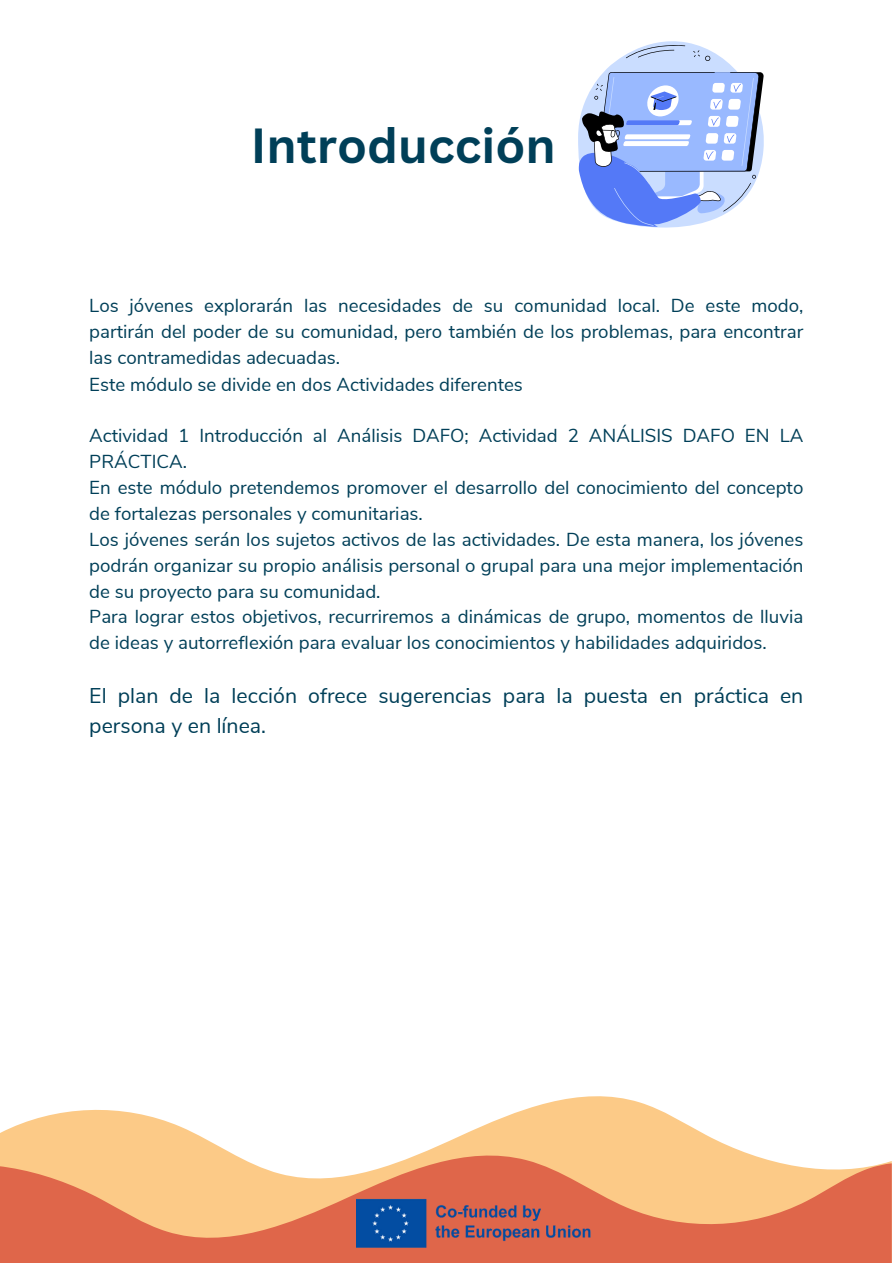
<style>
.page{position:relative;width:893px;height:1264px;background:#fff}
.page>*{position:absolute;margin:0;border:0;box-sizing:border-box;transform-origin:0 0}
.t1{font:700 48px "Canva Sans";color:#003f58}
.t2{font:21.3px/29.2px "Nunito Sans";color:#003f58}
.t3{font:18.75px/25.8px "Nunito Sans";color:#003f58}
</style>
<div class="page">
<svg style="left:0;top:1096px;width:724px;height:48px"></svg>
<svg style="left:0;top:1144px;width:891px;height:118px;background:#ee9e73"></svg>
<img style="left:356px;top:1196px;width:237px;height:54px">
<svg style="left:578px;top:41px;width:186px;height:187px"></svg>
<p class="t1" style="left:251px;top:111px;width:306px">Introducción</p>
<p class="t3" style="left:89px;top:293px;width:715px;text-align:justify">Los jóvenes explorarán las necesidades de su comunidad local. De este modo, partirán del poder de su comunidad, pero también de los problemas, para encontrar las contramedidas adecuadas.</p>
<p class="t3" style="left:89px;top:371px;width:435px">Este módulo se divide en dos Actividades diferentes</p>
<p class="t3" style="left:89px;top:423px;width:715px">Actividad 1 Introducción al Análisis DAFO; Actividad 2 ANÁLISIS DAFO EN LA<br>PRÁCTICA.</p>
<p class="t3" style="left:89px;top:475px;width:715px">En este módulo pretendemos promover el desarrollo del conocimiento del concepto de fortalezas personales y comunitarias.</p>
<p class="t3" style="left:89px;top:527px;width:715px;text-align:justify">Los jóvenes serán los sujetos activos de las actividades. De esta manera, los jóvenes podrán organizar su propio análisis personal o grupal para una mejor implementación de su proyecto para su comunidad.</p>
<p class="t3" style="left:89px;top:604px;width:715px">Para lograr estos objetivos, recurriremos a dinámicas de grupo, momentos de lluvia de ideas y autorreflexión para evaluar los conocimientos y habilidades adquiridos.</p>
<p class="t2" style="left:89px;top:681px;width:715px">El plan de la lección ofrece sugerencias para la puesta en práctica en persona y en línea.</p>
</div>
